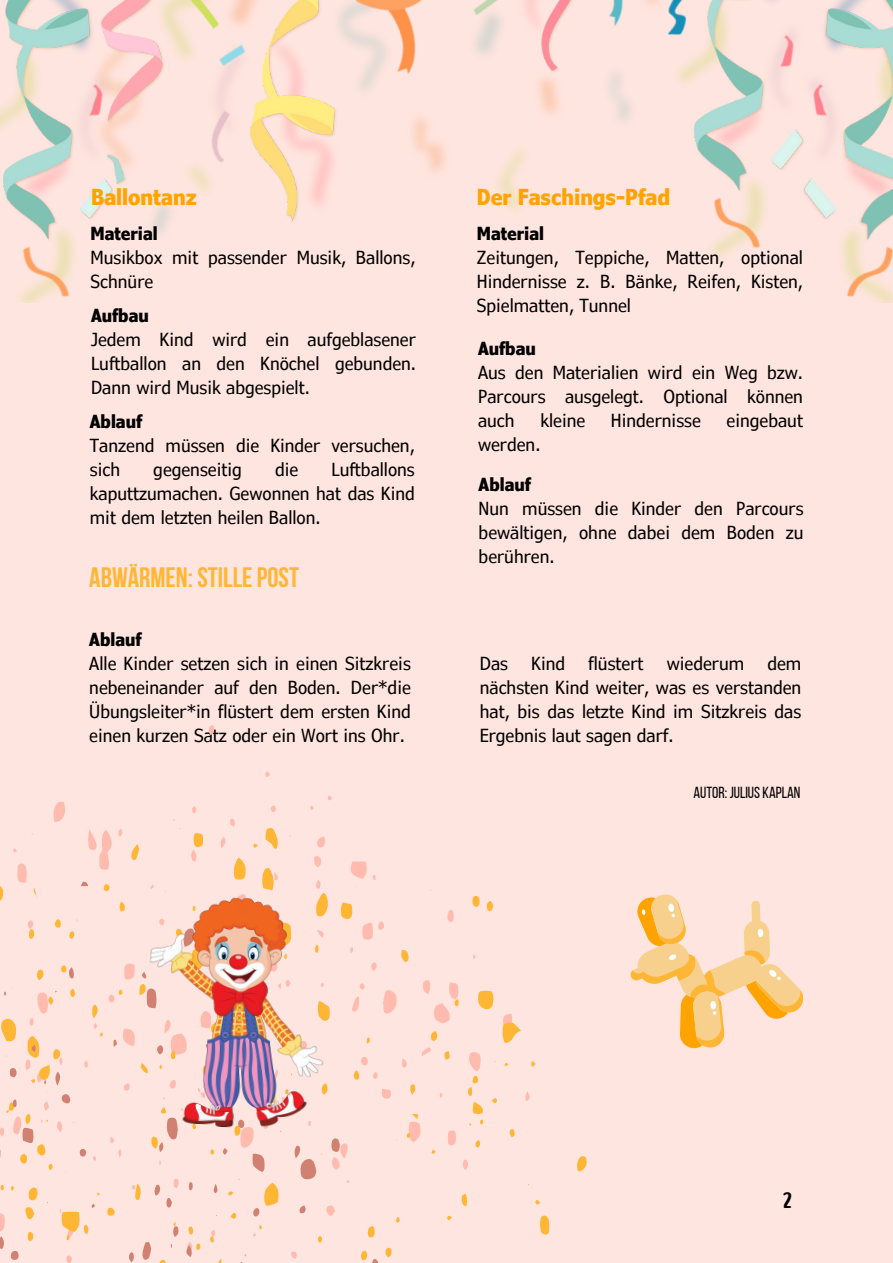
<style>
.page{position:relative;width:893px;height:1263px;background:#fff}
.page>*{position:absolute;margin:0;border:0;box-sizing:border-box;transform-origin:0 0}
.t1{font:700 28px "Bebas Neue";color:#ffb634}
.t2{font:700 condensed 22px "Verdana Pro";color:#ffa300}
.t3{font:19.8px "Scripter";color:#000}
.t4{font:condensed 18px/24px "Verdana Pro";color:#000}
.t5{font:16px "Bebas Neue";color:#000}
.s1{font-weight:700}
</style>
<div class="page">
<div style="left:0;top:0;width:892px;height:1263px;background:#ffe5df"></div>
<img style="left:113px;top:0;width:690px;height:257px">
<img style="left:0;top:0;width:113px;height:303px">
<img style="left:803px;top:0;width:89px;height:303px">
<svg style="left:383px;top:990px;width:14px;height:24px"></svg>
<svg style="left:53px;top:801px;width:12px;height:21px"></svg>
<svg style="left:448px;top:1130px;width:8px;height:15px"></svg>
<svg style="left:88px;top:830px;width:23px;height:40px"></svg>
<svg style="left:382px;top:1089px;width:9px;height:10px"></svg>
<svg style="left:317px;top:836px;width:8px;height:11px"></svg>
<svg style="left:352px;top:996px;width:8px;height:16px"></svg>
<svg style="left:326px;top:1205px;width:9px;height:11px"></svg>
<svg style="left:314px;top:856px;width:7px;height:11px"></svg>
<svg style="left:447px;top:910px;width:7px;height:12px"></svg>
<svg style="left:422px;top:1047px;width:9px;height:9px"></svg>
<svg style="left:209px;top:725px;width:5px;height:10px"></svg>
<svg style="left:463px;top:1160px;width:5px;height:10px"></svg>
<svg style="left:362px;top:921px;width:22px;height:19px"></svg>
<svg style="left:220px;top:837px;width:5px;height:11px"></svg>
<svg style="left:66px;top:1255px;width:6px;height:8px"></svg>
<svg style="left:230px;top:819px;width:5px;height:8px"></svg>
<svg style="left:371px;top:962px;width:6px;height:9px"></svg>
<svg style="left:525px;top:1091px;width:5px;height:10px"></svg>
<svg style="left:402px;top:1059px;width:5px;height:9px"></svg>
<svg style="left:124px;top:1083px;width:6px;height:8px"></svg>
<svg style="left:291px;top:1251px;width:6px;height:8px"></svg>
<svg style="left:359px;top:983px;width:6px;height:6px"></svg>
<div style="left:270px;top:805px;width:6px;height:7px;background:#ffbcae;border-radius:3px"></div>
<svg style="left:192px;top:806px;width:5px;height:8px"></svg>
<svg style="left:118px;top:828px;width:5px;height:9px"></svg>
<svg style="left:265px;top:771px;width:5px;height:6px"></svg>
<svg style="left:84px;top:1061px;width:4px;height:7px"></svg>
<svg style="left:328px;top:795px;width:4px;height:5px"></svg>
<svg style="left:350px;top:947px;width:3px;height:6px"></svg>
<svg style="left:310px;top:805px;width:4px;height:5px"></svg>
<svg style="left:350px;top:862px;width:25px;height:18px"></svg>
<svg style="left:110px;top:1137px;width:11px;height:20px"></svg>
<svg style="left:93px;top:1156px;width:3px;height:5px"></svg>
<svg style="left:150px;top:884px;width:4px;height:5px"></svg>
<svg style="left:13px;top:848px;width:4px;height:5px"></svg>
<svg style="left:1px;top:1018px;width:15px;height:24px"></svg>
<svg style="left:478px;top:990px;width:16px;height:20px"></svg>
<svg style="left:502px;top:1014px;width:19px;height:29px"></svg>
<svg style="left:233px;top:857px;width:13px;height:23px"></svg>
<svg style="left:262px;top:868px;width:16px;height:22px"></svg>
<svg style="left:316px;top:880px;width:10px;height:15px"></svg>
<svg style="left:265px;top:828px;width:13px;height:21px"></svg>
<svg style="left:340px;top:902px;width:13px;height:17px"></svg>
<svg style="left:540px;top:1215px;width:9px;height:20px"></svg>
<svg style="left:0;top:886px;width:4px;height:15px"></svg>
<svg style="left:191px;top:833px;width:12px;height:29px"></svg>
<svg style="left:577px;top:1156px;width:10px;height:15px"></svg>
<svg style="left:159px;top:1259px;width:7px;height:4px"></svg>
<svg style="left:472px;top:1102px;width:11px;height:12px"></svg>
<svg style="left:131px;top:844px;width:8px;height:16px"></svg>
<svg style="left:29px;top:1187px;width:9px;height:14px"></svg>
<svg style="left:472px;top:896px;width:7px;height:11px"></svg>
<svg style="left:25px;top:1207px;width:9px;height:12px"></svg>
<svg style="left:401px;top:950px;width:8px;height:12px"></svg>
<svg style="left:132px;top:1184px;width:9px;height:16px"></svg>
<svg style="left:367px;top:1226px;width:8px;height:11px"></svg>
<svg style="left:36px;top:970px;width:8px;height:10px"></svg>
<svg style="left:385px;top:1248px;width:6px;height:10px"></svg>
<svg style="left:487px;top:901px;width:6px;height:10px"></svg>
<svg style="left:461px;top:1194px;width:6px;height:13px"></svg>
<svg style="left:431px;top:1031px;width:6px;height:10px"></svg>
<div style="left:107px;top:1208px;width:8px;height:8px;background:#ffb634;border-radius:3px"></div>
<svg style="left:28px;top:920px;width:6px;height:19px"></svg>
<svg style="left:28px;top:1232px;width:5px;height:9px"></svg>
<svg style="left:353px;top:1057px;width:24px;height:23px"></svg>
<svg style="left:55px;top:919px;width:6px;height:9px"></svg>
<svg style="left:444px;top:1051px;width:6px;height:9px"></svg>
<svg style="left:140px;top:1063px;width:4px;height:9px"></svg>
<svg style="left:104px;top:884px;width:6px;height:7px"></svg>
<div style="left:70px;top:989px;width:5px;height:8px;background:#ffb634;border-radius:50%"></div>
<svg style="left:69px;top:931px;width:5px;height:8px"></svg>
<svg style="left:509px;top:1129px;width:5px;height:8px"></svg>
<svg style="left:475px;top:1140px;width:6px;height:8px"></svg>
<svg style="left:468px;top:1052px;width:12px;height:44px"></svg>
<svg style="left:410px;top:1084px;width:6px;height:10px"></svg>
<svg style="left:230px;top:1212px;width:6px;height:7px"></svg>
<svg style="left:188px;top:1226px;width:6px;height:9px"></svg>
<svg style="left:423px;top:980px;width:36px;height:44px"></svg>
<svg style="left:491px;top:1098px;width:6px;height:5px"></svg>
<svg style="left:318px;top:1236px;width:4px;height:7px"></svg>
<svg style="left:447px;top:1216px;width:5px;height:4px"></svg>
<svg style="left:531px;top:1061px;width:4px;height:6px"></svg>
<svg style="left:535px;top:1200px;width:5px;height:5px"></svg>
<svg style="left:228px;top:1191px;width:5px;height:5px"></svg>
<svg style="left:396px;top:1217px;width:4px;height:6px"></svg>
<svg style="left:253px;top:843px;width:5px;height:5px"></svg>
<svg style="left:367px;top:1038px;width:3px;height:5px"></svg>
<svg style="left:480px;top:1120px;width:3px;height:5px"></svg>
<svg style="left:210px;top:1230px;width:5px;height:13px"></svg>
<svg style="left:406px;top:1114px;width:15px;height:28px"></svg>
<svg style="left:210px;top:1149px;width:4px;height:6px"></svg>
<svg style="left:431px;top:1149px;width:5px;height:5px"></svg>
<svg style="left:92px;top:1004px;width:11px;height:33px"></svg>
<svg style="left:504px;top:1063px;width:4px;height:4px"></svg>
<svg style="left:0;top:1185px;width:4px;height:5px"></svg>
<svg style="left:11px;top:1186px;width:3px;height:5px"></svg>
<svg style="left:253px;top:1224px;width:9px;height:13px"></svg>
<svg style="left:17px;top:863px;width:21px;height:38px"></svg>
<svg style="left:142px;top:1242px;width:9px;height:18px"></svg>
<svg style="left:331px;top:1138px;width:17px;height:32px"></svg>
<svg style="left:11px;top:1251px;width:8px;height:9px"></svg>
<svg style="left:10px;top:1068px;width:7px;height:9px"></svg>
<svg style="left:0;top:1213px;width:5px;height:36px"></svg>
<svg style="left:186px;top:1242px;width:14px;height:15px"></svg>
<svg style="left:294px;top:1146px;width:28px;height:34px"></svg>
<svg style="left:61px;top:965px;width:13px;height:14px"></svg>
<svg style="left:173px;top:1222px;width:6px;height:15px"></svg>
<svg style="left:234px;top:1130px;width:31px;height:42px"></svg>
<svg style="left:154px;top:1178px;width:25px;height:30px"></svg>
<svg style="left:253px;top:1181px;width:26px;height:36px"></svg>
<svg style="left:299px;top:1205px;width:7px;height:8px"></svg>
<div style="left:80px;top:1149px;width:6px;height:8px;background:#d18171;border-radius:50%"></div>
<svg style="left:361px;top:1250px;width:17px;height:13px"></svg>
<svg style="left:151px;top:1130px;width:27px;height:22px"></svg>
<svg style="left:129px;top:1252px;width:5px;height:10px"></svg>
<svg style="left:188px;top:1182px;width:5px;height:8px"></svg>
<svg style="left:0;top:1092px;width:74px;height:80px"></svg>
<svg style="left:113px;top:1028px;width:22px;height:19px"></svg>
<svg style="left:213px;top:1184px;width:4px;height:9px"></svg>
<svg style="left:81px;top:881px;width:7px;height:5px"></svg>
<svg style="left:223px;top:1148px;width:5px;height:7px"></svg>
<svg style="left:60px;top:1204px;width:35px;height:36px"></svg>
<svg style="left:29px;top:991px;width:28px;height:35px"></svg>
<svg style="left:25px;top:1036px;width:38px;height:50px"></svg>
<svg style="left:109px;top:963px;width:35px;height:40px"></svg>
<svg style="left:117px;top:899px;width:8px;height:12px"></svg>
<img style="left:144px;top:895px;width:185px;height:235px">
<svg style="left:630px;top:894px;width:174px;height:155px"></svg>
<h3 class="t2" style="left:91px;top:183px;width:107px">Ballontanz</h3>
<h3 class="t2" style="left:477px;top:183px;width:195px">Der Faschings-Pfad</h3>
<p class="t4" style="left:90px;top:221px;width:326px"><span class="s1">Material<br></span>Musikbox mit passender Musik, Ballons,<br>Schnüre</p>
<h2 class="t4" style="left:91px;top:303px;width:326px"><span class="s1">Aufbau<br></span>Jedem Kind wird ein aufgeblasener<br>Luftballon an den Knöchel gebunden.<br>Dann wird Musik abgespielt.</h2>
<h2 class="t4" style="left:90px;top:409px;width:326px"><span class="s1">Ablauf<br></span>Tanzend müssen die Kinder versuchen, sich</h2>
<h2 class="t4" style="left:90px;top:457px;width:326px;text-align:justify;text-indent:241px">Luftballons kaputtzumachen. Gewonnen hat das Kind mit dem letzten heilen Ballon.</h2>
<h2 class="t4" style="left:153px;top:457px;width:90px">gegenseitig</h2>
<h2 class="t4" style="left:275px;top:457px;width:25px">die</h2>
<h3 class="t1" style="left:89px;top:566px;width:211px">ABWÄRMEN: STILLEPOST</h3>
<h1 class="t4" style="left:89px;top:626px;width:323px"><span class="s1">Ablauf<br></span>Alle Kinder setzen sich in einen Sitzkreis nebeneinander auf den Boden. Der*die Übungsleiter*in flüstert dem ersten Kind einen kurzen Satz oder ein Wort ins Ohr.</h1>
<h3 class="t4" style="left:477px;top:221px;width:327px"><span class="s1">Material<br></span>Zeitungen, Teppiche, Matten, optional<br>Hindernisse z. B. Bänke, Reifen, Kisten,<br>Spielmatten, Tunnel</h3>
<h3 class="t4" style="left:478px;top:336px;width:326px"><span class="s1">Aufbau<br></span>Aus den Materialien wird ein Weg bzw.<br>Parcours ausgelegt. Optional können auch</h3>
<h3 class="t4" style="left:540px;top:408px;width:46px">kleine</h3>
<h3 class="t4" style="left:611px;top:408px;width:91px">Hindernisse</h3>
<h3 class="t4" style="left:726px;top:408px;width:78px">eingebaut</h3>
<h3 class="t4" style="left:478px;top:432px;width:64px">werden.</h3>
<h3 class="t4" style="left:478px;top:472px;width:326px"><span class="s1">Ablauf<br></span>Nun müssen die Kinder den Parcours bewältigen, ohne dabei dem Boden zu berühren.</h3>
<p class="t4" style="left:479px;top:650px;width:30px">Das</p>
<p class="t4" style="left:531px;top:650px;width:35px">Kind</p>
<p class="t4" style="left:588px;top:650px;width:57px">flüstert</p>
<p class="t4" style="left:666px;top:650px;width:79px">wiederum</p>
<p class="t4" style="left:479px;top:650px;width:323px;text-align:justify;text-indent:288px">dem nächsten Kind weiter, was es verstanden hat, bis das letzte Kind im Sitzkreis das Ergebnis laut sagen darf.</p>
<p class="t5" style="left:693px;top:786px;width:108px">AUTOR: JULIUS KAPLAN</p>
<h3 class="t3" style="left:782px;top:1190px;width:11px">2</h3>
</div>
